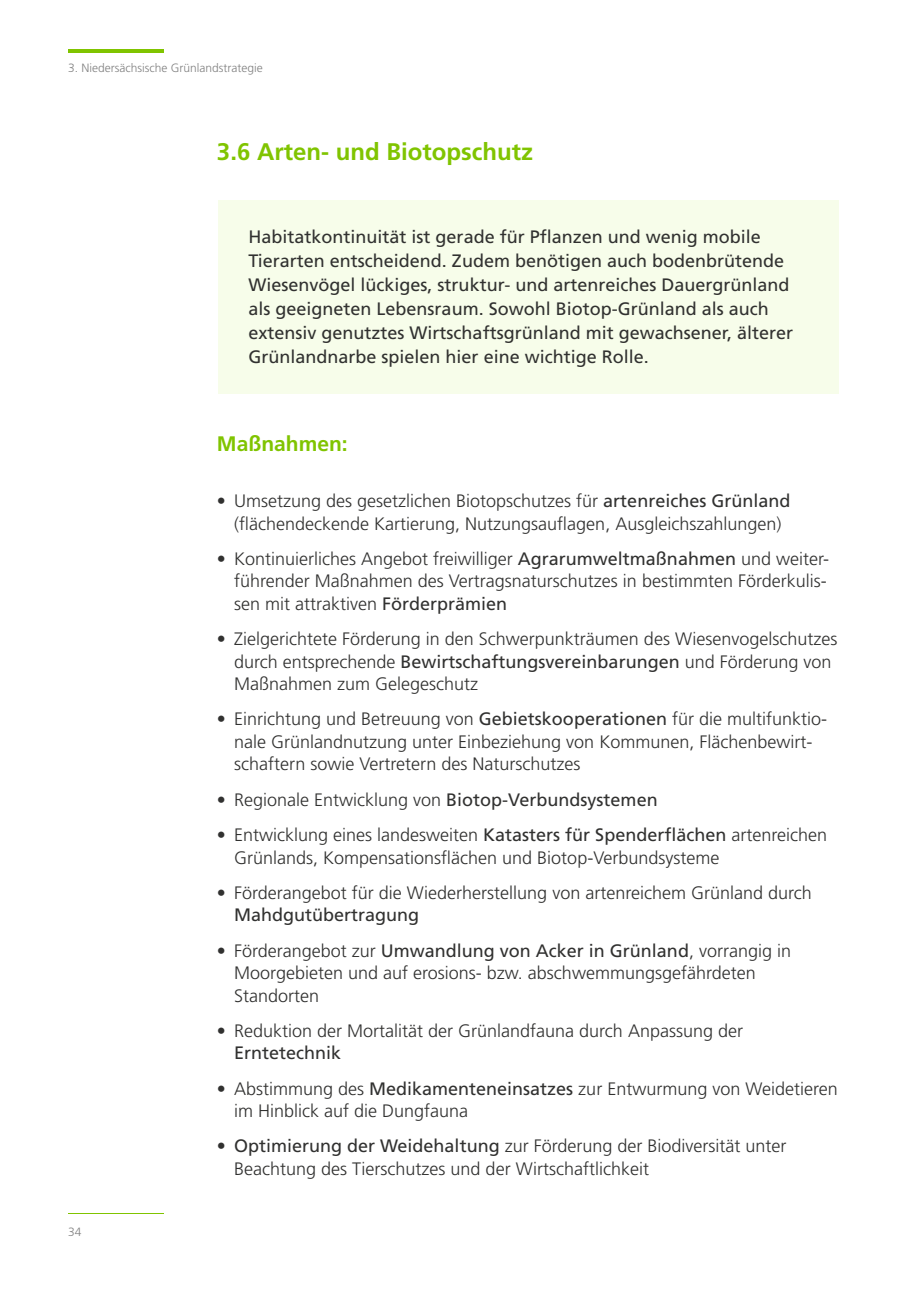
<style>
.page{position:relative;width:919px;height:1289px;background:#fff}
.page>*{position:absolute;margin:0;border:0;box-sizing:border-box;transform-origin:0 0}
.t1{font:700 24px "Frutiger LT Std";color:#80c400}
.t2{font:700 21px "Frutiger LT Std";color:#80c400}
.t3{font:300 18px/22.5px "Frutiger LT Std";color:#313130}
.t4{font:18px/24px "Frutiger LT Std";color:#313130}
.t5{font:300 12px "Frutiger LT Std";color:#818181}
.s1{font-weight:400}
</style>
<div class="page">
<hr style="left:68px;top:1212px;width:96px;height:1px;background:#80c400">
<hr style="left:68px;top:50px;width:96px;height:3px;background:#80c400">
<div style="left:219px;top:200px;width:619px;height:193px;background:#f7fdea"></div>
<p class="t5" style="left:68px;top:61px;width:196px">3. Niedersächsische Grünlandstrategie</p>
<h1 class="t1" style="left:217px;top:137px;width:318px">3.6 Arten- und Biotopschutz</h1>
<p class="t4" style="left:248px;top:225px;width:546px">Habitatkontinuität ist gerade für Pflanzen und wenig mobile Tierarten entscheidend. Zudem benötigen auch bodenbrütende Wiesenvögel lückiges, struktur- und artenreiches Dauergrünland als geeigneten Lebensraum. Sowohl Biotop-Grünland als auch extensiv genutztes Wirtschaftsgrünland mit gewachsener, älterer Grünlandnarbe spielen hier eine wichtige Rolle.</p>
<p class="t2" style="left:217px;top:431px;width:132px">Maßnahmen:</p>
<p class="t5" style="left:68px;top:1225px;width:15px">34</p>
<p class="t3" style="left:217px;top:490px;width:575px;text-align:center">• Umsetzung des gesetzlichen Biotopschutzes für <span class="s1">artenreiches Grünland </span>(flächendeckende Kartierung, Nutzungsauflagen, Ausgleichszahlungen)</p>
<p class="t3" style="left:234px;top:547px;width:596px;text-indent:-17px">• Kontinuierliches Angebot freiwilliger <span class="s1">Agrarumweltmaßnahmen</span> und weiter&shy;führender Maßnahmen des Vertragsnaturschutzes in bestimmten Förderkulis&shy;sen mit attraktiven <span class="s1">Förderprämien</span></p>
<p class="t3" style="left:234px;top:628px;width:605px;text-indent:-17px">• Zielgerichtete Förderung in den Schwerpunkträumen des Wiesenvogelschutzes durch entsprechende <span class="s1">Bewirtschaftungsvereinbarungen</span> und Förderung von<br>Maßnahmen zum Gelegeschutz</p>
<p class="t3" style="left:234px;top:708px;width:594px;text-indent:-17px">• Einrichtung und Betreuung von <span class="s1">Gebietskooperationen</span> für die multifunktio&shy;nale Grünlandnutzung unter Einbeziehung von Kommunen, Flächenbewirt&shy;schaftern sowie Vertretern des Naturschutzes</p>
<p class="t3" style="left:217px;top:788px;width:442px">• Regionale Entwicklung von <span class="s1">Biotop-Verbundsystemen</span></p>
<p class="t3" style="left:234px;top:823px;width:594px;text-indent:-17px">• Entwicklung eines landesweiten <span class="s1">Katasters für Spenderflächen</span> artenreichen<br>Grünlands, Kompensationsflächen und Biotop-Verbundsysteme</p>
<p class="t3" style="left:217px;top:881px;width:596px">• Förderangebot für die Wiederherstellung von artenreichem Grünland durch</p>
<p class="t4" style="left:234px;top:903px;width:187px">Mahdgutübertragung</p>
<p class="t3" style="left:234px;top:939px;width:558px;text-indent:-17px">• Förderangebot zur <span class="s1">Umwandlung von Acker in Grünland</span>, vorrangig in<br>Moorgebieten und auf erosions- bzw. abschwemmungsgefährdeten<br>Standorten</p>
<p class="t3" style="left:217px;top:1019px;width:527px">• Reduktion der Mortalität der Grünlandfauna durch Anpassung der</p>
<p class="t4" style="left:234px;top:1041px;width:109px">Erntetechnik</p>
<p class="t3" style="left:234px;top:1077px;width:605px;text-indent:-17px">• Abstimmung des <span class="s1">Medikamenteneinsatzes</span> zur Entwurmung von Weidetieren im Hinblick auf die Dungfauna</p>
<p class="t3" style="left:234px;top:1135px;width:554px;text-indent:-17px"><span class="s1">• Optimierung der Weidehaltung</span> zur Förderung der Biodiversität unter<br>Beachtung des Tierschutzes und der Wirtschaftlichkeit</p>
</div>
